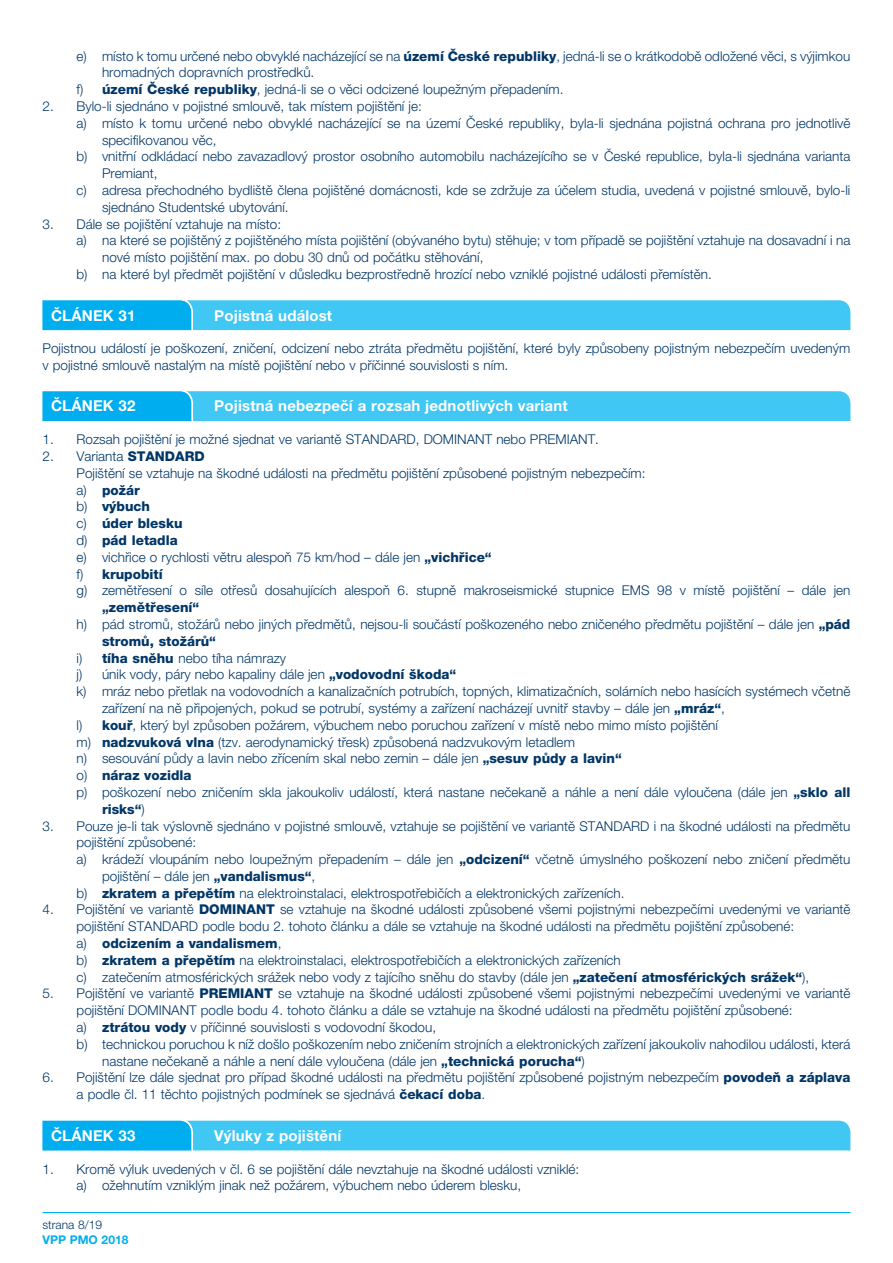
<style>
.page{position:relative;width:893px;height:1263px;background:#fff}
.page>*{position:absolute;margin:0;border:0;box-sizing:border-box;transform-origin:0 0}
.t1{font:700 15px "Helvetica Neue LT Pro";letter-spacing:.01em;color:#fff}
.t2{font:300 13.5px/16.8px "Helvetica Neue LT Pro";color:#003667}
.t3{font:800 13.5px "Helvetica Neue LT Pro";color:#003667}
.t4{font:300 12px "Helvetica Neue LT Pro";color:#003667}
.t5{font:700 12px "Helvetica Neue LT Pro";color:#00aeef}
.s1{font-weight:800}
.s2{font-weight:300}
</style>
<div class="page">
<hr style="left:43px;top:1212px;width:807px;height:1px;background:#00aeef">
<svg style="left:43px;top:300px;width:807px;height:30px;background:#36c3f3"></svg>
<svg style="left:43px;top:391px;width:807px;height:30px;background:#36c2f3"></svg>
<svg style="left:43px;top:1120px;width:807px;height:30px;background:#39c3f3"></svg>
<p class="t2" style="left:77px;top:47px;width:775px">e) místo k tomu určené nebo obvyklé nacházející se na <span class="s1">území České republiky</span>, jedná-li se o krátkodobě odložené věci, s výjimkou</p>
<p class="t2" style="left:102px;top:64px;width:211px">hromadných dopravních prostředků.</p>
<p class="t2" style="left:77px;top:81px;width:486px">f) <span class="s1">území České republiky</span>, jedná-li se o věci odcizené loupežným přepadením.</p>
<p class="t2" style="left:43px;top:98px;width:381px">2. Bylo-li sjednáno v pojistné smlouvě, tak místem pojištění je:</p>
<p class="t2" style="left:77px;top:114px;width:775px">a) místo k tomu určené nebo obvyklé nacházející se na území České republiky, byla-li sjednána pojistná ochrana pro jednotlivě</p>
<p class="t2" style="left:102px;top:131px;width:116px">specifikovanou věc,</p>
<p class="t2" style="left:77px;top:148px;width:775px">b) vnitřní odkládací nebo zavazadlový prostor osobního automobilu nacházejícího se v České republice, byla-li sjednána varianta</p>
<p class="t2" style="left:102px;top:165px;width:57px">Premiant,</p>
<p class="t2" style="left:77px;top:182px;width:775px">c) adresa přechodného bydliště člena pojištěné domácnosti, kde se zdržuje za účelem studia, uvedená v pojistné smlouvě, bylo-li</p>
<p class="t2" style="left:102px;top:198px;width:185px">sjednáno Studentské ubytování.</p>
<p class="t2" style="left:43px;top:215px;width:240px">3. Dále se pojištění vztahuje na místo:</p>
<p class="t2" style="left:77px;top:232px;width:775px">a) na které se pojištěný z pojištěného místa pojištění (obývaného bytu) stěhuje; v tom případě se pojištění vztahuje na dosavadní i na</p>
<p class="t2" style="left:102px;top:249px;width:383px">nové místo pojištění max. po dobu 30 dnů od počátku stěhování,</p>
<p class="t2" style="left:77px;top:266px;width:634px">b) na které byl předmět pojištění v důsledku bezprostředně hrozící nebo vzniklé pojistné události přemístěn.</p>
<p class="t1" style="left:51px;top:306px;width:86px">ČLÁNEK 31</p>
<p class="t1" style="left:214px;top:306px;width:119px">Pojistná událost</p>
<p class="t2" style="left:43px;top:340px;width:809px">Pojistnou událostí je poškození, zničení, odcizení nebo ztráta předmětu pojištění, které byly způsobeny pojistným nebezpečím uvedeným v pojistné smlouvě nastalým na místě pojištění nebo v příčinné souvislosti s ním.</p>
<p class="t1" style="left:51px;top:397px;width:86px">ČLÁNEK 32</p>
<p class="t1" style="left:214px;top:397px;width:355px">Pojistná nebezpečí a rozsah jednotlivých variant</p>
<p class="t2" style="left:43px;top:431px;width:555px">1. Rozsah pojištění je možné sjednat ve variantě STANDARD, DOMINANT nebo PREMIANT.</p>
<p class="t2" style="left:77px;top:447px;width:775px;text-indent:-34px">2. Varianta <span class="s1">STANDARD<br></span>Pojištění se vztahuje na škodné události na předmětu pojištění způsobené pojistným nebezpečím:<br>a) <span class="s1">požár<br></span>b) <span class="s1">výbuch<br></span>c) <span class="s1">úder blesku<br></span>d) <span class="s1">pád letadla<br></span>e) vichřice o rychlosti větru alespoň 75 km/hod – dále jen <span class="s1">„vichřice“<br></span>f) <span class="s1">krupobití<br></span>g) zemětřesení o síle otřesů dosahujících alespoň 6. stupně makroseismické stupnice EMS 98 v místě pojištění – dále jen</p>
<p class="t3" style="left:102px;top:599px;width:99px">„zemětřesení“</p>
<p class="t2" style="left:77px;top:615px;width:775px">h) pád stromů, stožárů nebo jiných předmětů, nejsou-li součástí poškozeného nebo zničeného předmětu pojištění – dále jen <span class="s1">„pád</span></p>
<p class="t3" style="left:102px;top:633px;width:115px">stromů, stožárů“</p>
<p class="t2" style="left:77px;top:649px;width:211px">i) <span class="s1">tíha sněhu</span> nebo tíha námrazy</p>
<p class="t2" style="left:77px;top:666px;width:381px">j) únik vody, páry nebo kapaliny dále jen <span class="s1">„vodovodní škoda“</span></p>
<p class="t2" style="left:77px;top:683px;width:775px">k) mráz nebo přetlak na vodovodních a kanalizačních potrubích, topných, klimatizačních, solárních nebo hasících systémech včetně</p>
<p class="t2" style="left:102px;top:699px;width:624px">zařízení na ně připojených, pokud se potrubí, systémy a zařízení nacházejí uvnitř stavby – dále jen <span class="s1">„mráz“</span>,</p>
<p class="t2" style="left:77px;top:716px;width:643px">l) <span class="s1">kouř</span>, který byl způsoben požárem, výbuchem nebo poruchou zařízení v místě nebo mimo místo pojištění</p>
<p class="t2" style="left:77px;top:733px;width:500px">m) <span class="s1">nadzvuková vlna</span> (tzv. aerodynamický třesk) způsobená nadzvukovým letadlem</p>
<p class="t2" style="left:77px;top:750px;width:547px">n) sesouvání půdy a lavin nebo zřícením skal nebo zemin – dále jen <span class="s1">„sesuv půdy a lavin“</span></p>
<p class="t3" style="left:77px;top:767px;width:116px"><span class="s2">o)</span> náraz vozidla</p>
<p class="t2" style="left:77px;top:783px;width:775px">p) poškození nebo zničením skla jakoukoliv událostí, která nastane nečekaně a náhle a není dále vyloučena (dále jen <span class="s1">„sklo all</span></p>
<p class="t3" style="left:102px;top:801px;width:44px">risks“<span class="s2">)</span></p>
<p class="t2" style="left:43px;top:817px;width:809px">3. Pouze je-li tak výslovně sjednáno v pojistné smlouvě, vztahuje se pojištění ve variantě STANDARD i na škodné události na předmětu</p>
<p class="t2" style="left:77px;top:834px;width:121px">pojištění způsobené:</p>
<p class="t2" style="left:77px;top:851px;width:775px">a) krádeží vloupáním nebo loupežným přepadením – dále jen <span class="s1">„odcizení“</span> včetně úmyslného poškození nebo zničení předmětu</p>
<p class="t2" style="left:102px;top:867px;width:215px">pojištění – dále jen <span class="s1">„vandalismus“</span>,</p>
<p class="t2" style="left:77px;top:884px;width:547px">b) <span class="s1">zkratem a přepětím</span> na elektroinstalaci, elektrospotřebičích a elektronických zařízeních.</p>
<p class="t2" style="left:77px;top:901px;width:775px;text-indent:-34px">4. Pojištění ve variantě <span class="s1">DOMINANT</span> se vztahuje na škodné události způsobené všemi pojistnými nebezpečími uvedenými ve variantě pojištění STANDARD podle bodu 2. tohoto článku a dále se vztahuje na škodné události na předmětu pojištění způsobené:<br>a) <span class="s1">odcizením a vandalismem</span>,<br>b) <span class="s1">zkratem a přepětím</span> na elektroinstalaci, elektrospotřebičích a elektronických zařízeních<br>c) zatečením atmosférických srážek nebo vody z tajícího sněhu do stavby (dále jen <span class="s1">„zatečení atmosférických srážek“</span>),</p>
<p class="t2" style="left:43px;top:985px;width:809px">5. Pojištění ve variantě <span class="s1">PREMIANT</span> se vztahuje na škodné události způsobené všemi pojistnými nebezpečími uvedenými ve variantě</p>
<p class="t2" style="left:77px;top:1002px;width:718px">pojištění DOMINANT podle bodu 4. tohoto článku a dále se vztahuje na škodné události na předmětu pojištění způsobené:</p>
<p class="t2" style="left:77px;top:1018px;width:361px">a) <span class="s1">ztrátou vody</span> v příčinné souvislosti s vodovodní škodou,</p>
<p class="t2" style="left:77px;top:1035px;width:775px">b) technickou poruchou k níž došlo poškozením nebo zničením strojních a elektronických zařízení jakoukoliv nahodilou události, která</p>
<p class="t2" style="left:102px;top:1052px;width:484px">nastane nečekaně a náhle a není dále vyloučena (dále jen <span class="s1">„technická porucha“</span>)</p>
<p class="t2" style="left:77px;top:1069px;width:775px;text-indent:-34px">6. Pojištění lze dále sjednat pro případ škodné události na předmětu pojištění způsobené pojistným nebezpečím <span class="s1">povodeň a záplava </span>a podle čl. 11 těchto pojistných podmínek se sjednává <span class="s1">čekací doba</span>.</p>
<p class="t1" style="left:51px;top:1126px;width:86px">ČLÁNEK 33</p>
<p class="t1" style="left:214px;top:1126px;width:128px">Výluky z pojištění</p>
<p class="t2" style="left:77px;top:1160px;width:504px;text-indent:-34px">1. Kromě výluk uvedených v čl. 6 se pojištění dále nevztahuje na škodné události vzniklé: a) ožehnutím vzniklým jinak než požárem, výbuchem nebo úderem blesku,</p>
<p class="t4" style="left:43px;top:1218px;width:61px">strana 8/19</p>
<p class="t5" style="left:43px;top:1232px;width:87px">VPP PMO 2018</p>
</div>
